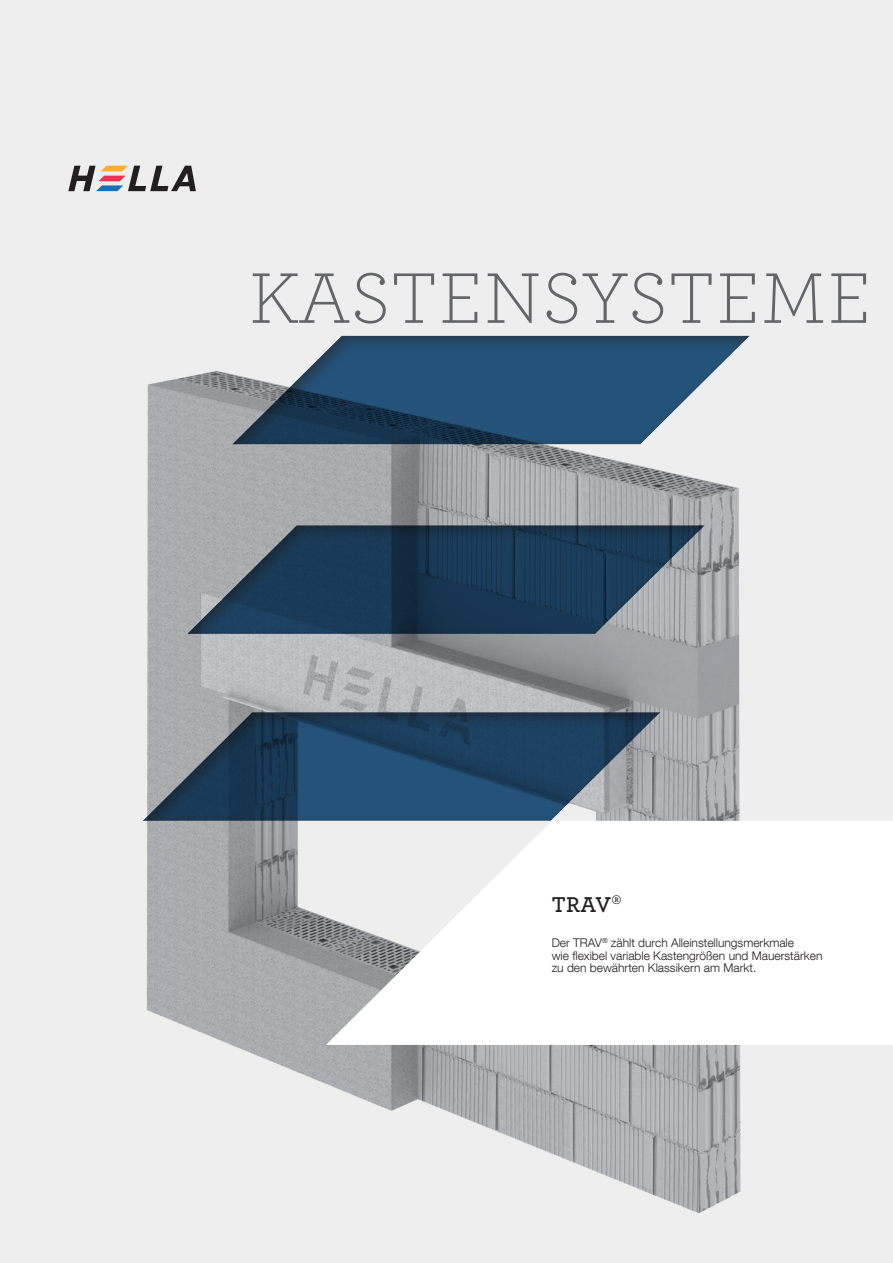
<style>
.page{position:relative;width:893px;height:1263px;background:#eeeeef}
.page>*{position:absolute;margin:0;border:0;box-sizing:border-box;transform-origin:0 0}
.t1{font:300 75px "Archer";letter-spacing:.01em;color:#6c6d70}
.t2{font:600 22.5px "Archer";color:#231f20}
.t3{font:300 12px/12.8px "Helvetica Neue LT Com";color:#231f20}
</style>
<div class="page">
<img style="left:147px;top:821px;width:594px;height:392px">
<div style="left:141px;top:334px;width:610px;height:487px;background:#231f20;opacity:.6"></div>
<svg style="left:326px;top:821px;width:567px;height:224px;fill:#fff"></svg>
<svg style="left:68px;top:166px;width:128px;height:25px"></svg>
<h1 class="t1" style="left:249px;top:249px;width:624px">KASTENSYSTEME</h1>
<h2 class="t2" style="left:552px;top:887px;width:72px">TRAV<sup>®</sup></h2>
<p class="t3" style="left:552px;top:936px;width:272px">Der TRAV<sup>®</sup> zählt durch Alleinstellungsmerkmale<br>wie flexibel variable Kastengrößen und Mauerstärken zu den bewährten Klassikern am Markt.</p>
</div>
